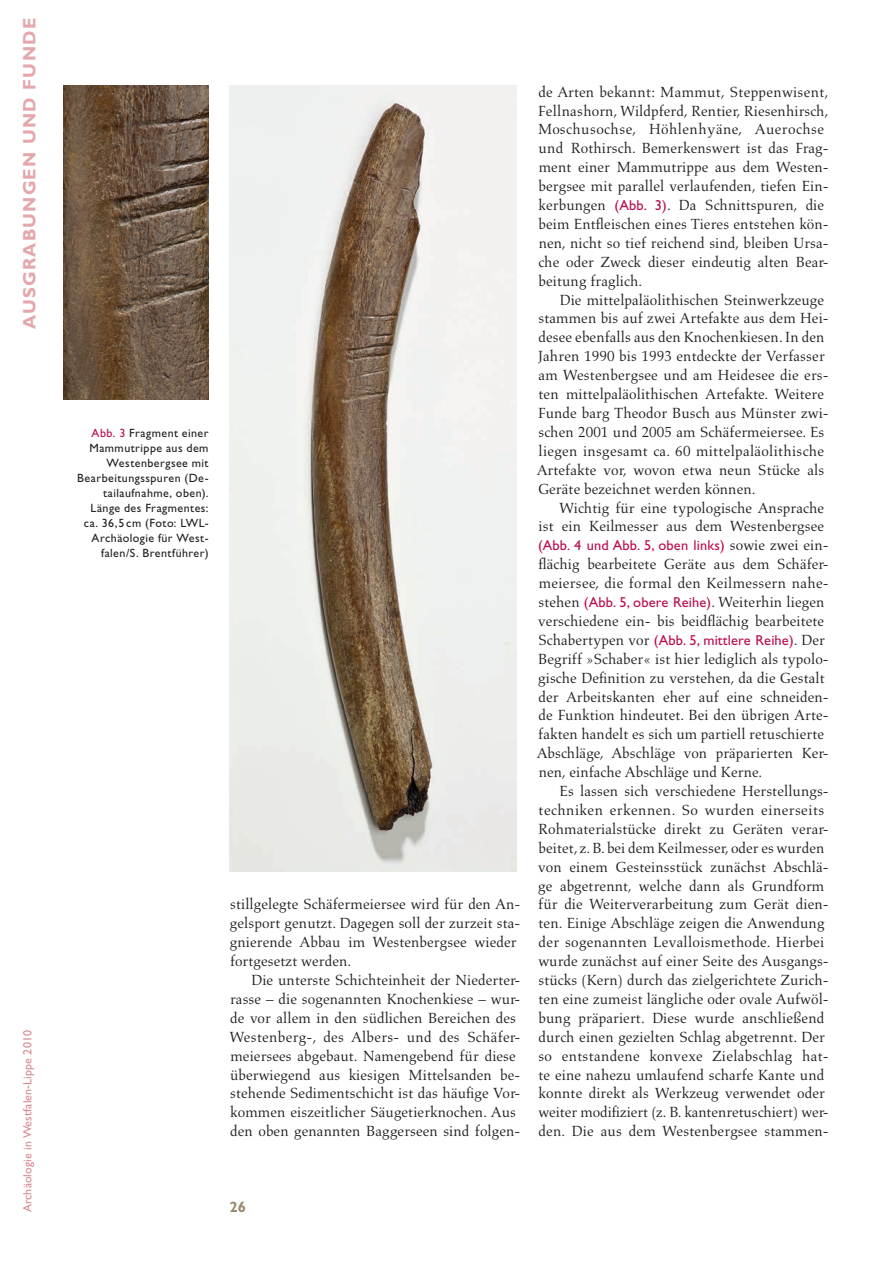
<style>
.page{position:relative;width:893px;height:1263px;background:#fff}
.page>*{position:absolute;margin:0;border:0;box-sizing:border-box;transform-origin:0 0}
.t1{font:18px "Gill Sans Std Bold 5";letter-spacing:.07em;color:#e3a7ac}
.t2{font:15px/18.9px "Aldus LT Std";letter-spacing:.005em;color:#231f20}
.t3{font:700 15px "Gill Sans Std";color:#9c8c6f}
.t4{font:14.4px "Gill Sans Std";letter-spacing:.01em;color:#ba0e51}
.t5{font:12px/15px "Gill Sans Std";letter-spacing:.04em;color:#231f20;text-align:right}
.t6{font:12px "Gill Sans Std 5";letter-spacing:.01em;color:#d88a93}
.s1{color:#ba0e51}
.s2{font-family:"Gill Sans Std";font-size:14.4px;color:#ba0e51}
.s3{font-family:"Aldus LT Std";font-size:15px;color:#231f20}
</style>
<div class="page">
<img style="left:230px;top:85px;width:287px;height:787px">
<img style="left:64px;top:85px;width:144px;height:314px">
<p class="t1" style="left:19px;top:329px;width:312px;rotate:-90deg">AUSGRABUNGEN UND FUNDE</p>
<p class="t6" style="left:21px;top:1212px;width:184px;rotate:-90deg">Archäologie in Westfalen-Lippe 2010</p>
<p class="t5" style="left:77px;top:425px;width:133px"><span class="s1">Abb. 3</span> Fragment einer<br>Mammutrippe aus dem<br>Westenbergsee mit<br>Bearbeitungsspuren (De&shy;tailaufnahme, oben).<br>Länge des Fragmentes: ca. 36,5 cm (Foto: LWL-<br>Archäologie für West&shy;falen/S. Brentführer)</p>
<p class="t2" style="left:230px;top:895px;width:292px">stillgelegte Schäfermeiersee wird für den An&shy;gelsport genutzt. Dagegen soll der zurzeit sta&shy;gnierende Abbau im Westenbergsee wieder fortgesetzt werden.</p>
<p class="t2" style="left:229px;top:971px;width:292px;text-indent:22px">Die unterste Schichteinheit der Niederter&shy;rasse – die sogenannten Knochenkiese – wur&shy;de vor allem in den südlichen Bereichen des Westenberg-, des Albers- und des Schäfer&shy;meiersees abgebaut. Namengebend für diese überwiegend aus kiesigen Mittelsanden be&shy;stehende Sedimentschicht ist das häufige Vor&shy;kommen eiszeitlicher Säugetierknochen. Aus den oben genannten Baggerseen sind folgen-</p>
<p class="t2" style="left:538px;top:82px;width:292px">de Arten bekannt: Mammut, Steppenwisent, Fellnashorn, Wildpferd, Rentier, Riesenhirsch, Moschusochse, Höhlenhyäne, Auerochse und Rothirsch. Bemerkenswert ist das Frag&shy;ment einer Mammutrippe aus dem Westen&shy;bergsee mit parallel verlaufenden, tiefen Ein&shy;kerbungen <span class="s2">(Abb. 3)</span>. Da Schnittspuren, die beim Entfleischen eines Tieres entstehen kön&shy;nen, nicht so tief reichend sind, bleiben Ursa&shy;che oder Zweck dieser eindeutig alten Bear&shy;beitung fraglich.</p>
<p class="t2" style="left:537px;top:290px;width:294px;text-indent:23px">Die mittelpaläolithischen Steinwerkzeuge stammen bis auf zwei Artefakte aus dem Hei&shy;desee ebenfalls aus den Knochenkiesen. In den Jahren 1990 bis 1993 entdeckte der Verfasser am Westenbergsee und am Heidesee die ers&shy;ten mittelpaläolithischen Artefakte. Weitere Funde barg Theodor Busch aus Münster zwi&shy;schen 2001 und 2005 am Schäfermeiersee. Es liegen insgesamt ca. 60 mittelpaläolithische Artefakte vor, wovon etwa neun Stücke als Geräte bezeichnet werden können.</p>
<p class="t2" style="left:539px;top:498px;width:287px;text-align:right">Wichtig für eine typologische Ansprache<br>ist ein Keilmesser aus dem Westenbergsee</p>
<p class="t4" style="left:538px;top:537px;width:292px">(Abb. 4 und Abb. 5, oben links) <span class="s3">sowie zwei ein-</span></p>
<p class="t2" style="left:538px;top:555px;width:292px">flächig bearbeitete Geräte aus dem Schäfer&shy;meiersee, die formal den Keilmessern nahe&shy;stehen <span class="s2">(Abb. 5, obere Reihe)</span>. Weiterhin liegen verschiedene ein- bis beidflächig bearbeitete</p>
<p class="t4" style="left:538px;top:632px;width:288px"><span class="s3">Schabertypen vor</span> (Abb. 5, mittlere Reihe)<span class="s3">. Der</span></p>
<p class="t2" style="left:537px;top:649px;width:294px">Begriff »Schaber« ist hier lediglich als typolo&shy;gische Definition zu verstehen, da die Gestalt der Arbeitskanten eher auf eine schneiden&shy;de Funktion hindeutet. Bei den übrigen Arte&shy;fakten handelt es sich um partiell retuschierte Abschläge, Abschläge von präparierten Ker&shy;nen, einfache Abschläge und Kerne.</p>
<p class="t2" style="left:538px;top:782px;width:292px;text-indent:21px">Es lassen sich verschiedene Herstellungs&shy;techniken erkennen. So wurden einerseits Rohmaterialstücke direkt zu Geräten verar&shy;beitet, z. B. bei dem Keilmesser, oder es wurden von einem Gesteinsstück zunächst Abschlä&shy;ge abgetrennt, welche dann als Grundform für die Weiterverarbeitung zum Gerät dien&shy;ten. Einige Abschläge zeigen die Anwendung der sogenannten Levalloismethode. Hierbei wurde zunächst auf einer Seite des Ausgangs&shy;stücks (Kern) durch das zielgerichtete Zurich&shy;ten eine zumeist längliche oder ovale Aufwöl&shy;bung präpariert. Diese wurde anschließend durch einen gezielten Schlag abgetrennt. Der so entstandene konvexe Zielabschlag hat&shy;te eine nahezu umlaufend scharfe Kante und konnte direkt als Werkzeug verwendet oder weiter modifiziert (z. B. kantenretuschiert) wer&shy;den. Die aus dem Westenbergsee stammen-</p>
<p class="t3" style="left:230px;top:1198px;width:18px">26</p>
</div>
